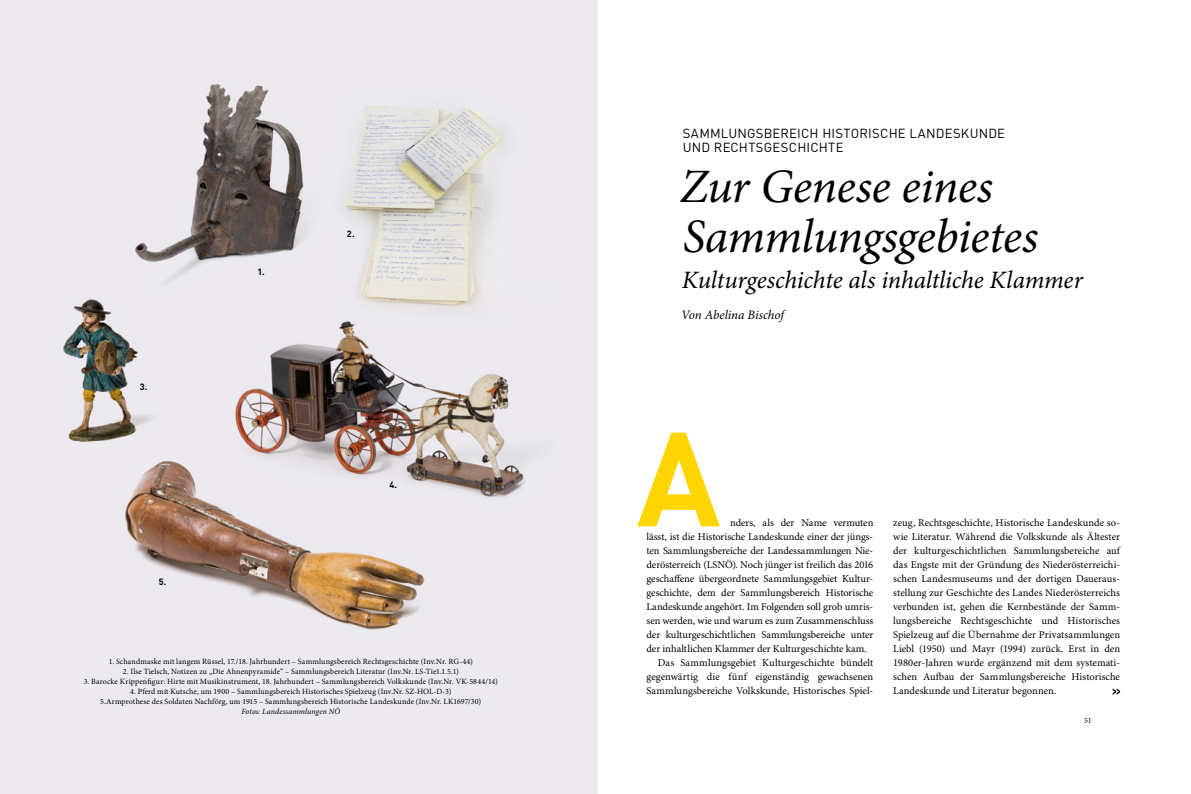
<style>
.page{position:relative;width:1191px;height:794px;background:#fff}
.page>*{position:absolute;margin:0;border:0;box-sizing:border-box;transform-origin:0 0}
.t1{font:700 131.6px "DIN";color:#ffd500}
.t2{font:italic 48px/50px "Minion Pro";letter-spacing:-.015em;color:#000}
.t3{font:italic 25px "Minion Pro";letter-spacing:-.01em;color:#000}
.t4{font:13px/14px "DIN";letter-spacing:.015em;color:#000}
.t5{font:italic 13px "Minion Pro";letter-spacing:-.005em;color:#000}
.t6{font:10.5px/14px "Minion Pro";letter-spacing:-.005em;color:#000;text-align:justify}
.t7{font:700 9px "DIN";color:#000}
.t8{font:8px/10px "Minion Pro";letter-spacing:.015em;color:#000;text-align:center}
.t9{font:italic 8px "Minion Pro";letter-spacing:.01em;color:#000}
</style>
<div class="page">
<img style="left:0;top:0;width:597px;height:794px">
<svg style="left:1112px;top:688px;width:8px;height:6px"></svg>
<p class="t7" style="left:140px;top:380px;width:9px">3.</p>
<p class="t7" style="left:159px;top:576px;width:9px">5.</p>
<p class="t7" style="left:257px;top:266px;width:9px">1.</p>
<p class="t7" style="left:347px;top:228px;width:9px">2.</p>
<p class="t7" style="left:389px;top:479px;width:9px">4.</p>
<p class="t8" style="left:109px;top:656px;width:366px">1. Schandmaske mit langem Rüssel, 17./18. Jahrhundert – Sammlungsbereich Rechtsgeschichte (Inv.Nr. RG-44)</p>
<p class="t8" style="left:123px;top:666px;width:338px">2. Ilse Tielsch, Notizen zu „Die Ahnenpyramide“ – Sammlungsbereich Literatur (Inv.Nr. LS-Tie1.1.5.1)</p>
<p class="t8" style="left:84px;top:676px;width:415px">3. Barocke Krippenfigur: Hirte mit Musikinstrument, 18. Jahrhundert – Sammlungsbereich Volkskunde (Inv.Nr. VK-5844/14)</p>
<p class="t8" style="left:100px;top:686px;width:382px">4. Pferd mit Kutsche, um 1900 – Sammlungsbereich Historisches Spielzeug (Inv.Nr. SZ-HOL-D-3)<br>5.Armprothese des Soldaten Nachförg, um 1915 – Sammlungsbereich Historische Landeskunde (Inv.Nr. LK1697/30)</p>
<p class="t9" style="left:241px;top:705px;width:100px">Fotos: Landessammlungen NÖ</p>
<p class="t4" style="left:683px;top:126px;width:324px">SAMMLUNGSBEREICH HISTORISCHE LANDESKUNDE<br>UND RECHTSGESCHICHTE</p>
<h2 class="t2" style="left:680px;top:162px;width:360px">Zur Genese eines<br>Sammlungsgebietes</h2>
<h3 class="t3" style="left:682px;top:263px;width:402px">Kulturgeschichte als inhaltliche Klammer</h3>
<p class="t5" style="left:681px;top:306px;width:104px">Von Abelina Bischof</p>
<h1 class="t1" style="left:636px;top:393px;width:85px">A</h1>
<p class="t6" style="left:730px;top:516px;width:145px">nders, als der Name vermuten</p>
<p class="t6" style="left:646px;top:530px;width:228px">lässt, ist die Historische Landeskunde einer der jüngs-</p>
<p class="t6" style="left:646px;top:544px;width:228px">ten Sammlungsbereiche der Landessammlungen Nie-</p>
<p class="t6" style="left:646px;top:558px;width:228px">derösterreich (LSNÖ). Noch jünger ist freilich das 2016</p>
<p class="t6" style="left:646px;top:572px;width:228px">geschaffene übergeordnete Sammlungsgebiet Kultur-</p>
<p class="t6" style="left:646px;top:586px;width:228px">geschichte, dem der Sammlungsbereich Historische</p>
<p class="t6" style="left:646px;top:600px;width:228px">Landeskunde angehört. Im Folgenden soll grob umris-</p>
<p class="t6" style="left:646px;top:614px;width:228px">sen werden, wie und warum es zum Zusammenschluss</p>
<p class="t6" style="left:646px;top:628px;width:228px">der kulturgeschichtlichen Sammlungsbereiche unter</p>
<p class="t6" style="left:646px;top:642px;width:222px">der inhaltlichen Klammer der Kulturgeschichte kam.</p>
<p class="t6" style="left:658px;top:656px;width:217px">Das Sammlungsgebiet Kulturgeschichte bündelt</p>
<p class="t6" style="left:646px;top:670px;width:228px">gegenwärtig die fünf eigenständig gewachsenen</p>
<p class="t6" style="left:646px;top:684px;width:228px">Sammlungsbereiche Volkskunde, Historisches Spiel-</p>
<p class="t6" style="left:893px;top:516px;width:228px">zeug, Rechtsgeschichte, Historische Landeskunde so&shy;wie Literatur. Während die Volkskunde als Ältester der kulturgeschichtlichen Sammlungsbereiche auf das Engste mit der Gründung des Niederösterreichi&shy;schen Landesmuseums und der dortigen Daueraus&shy;stellung zur Geschichte des Landes Niederösterreichs verbunden ist, gehen die Kernbestände der Samm&shy;lungsbereiche Rechtsgeschichte und Historisches Spielzeug auf die Übernahme der Privatsammlungen Liebl (1950) und Mayr (1994) zurück. Erst in den 1980er-Jahren wurde ergänzend mit dem systemati&shy;schen Aufbau der Sammlungsbereiche Historische Landeskunde und Literatur begonnen.</p>
<p class="t8" style="left:1084px;top:716px;width:9px">51</p>
</div>
